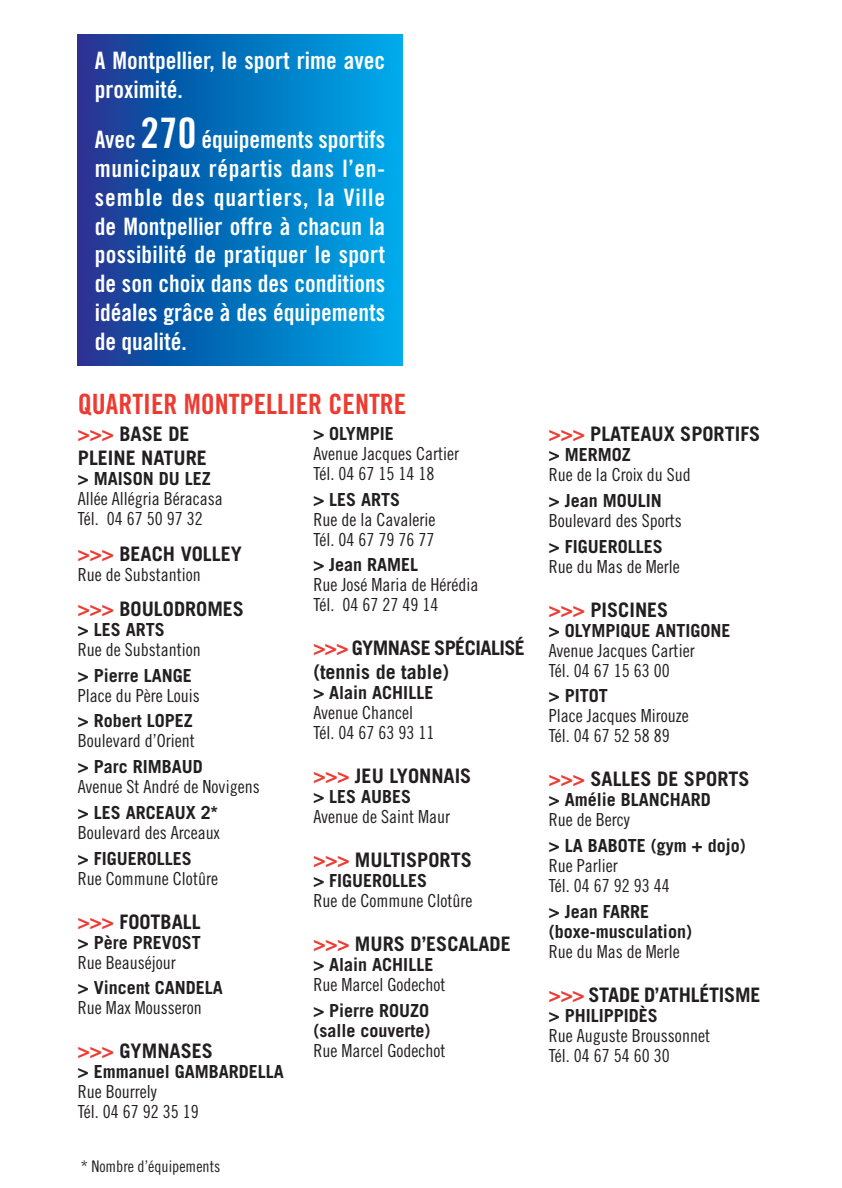
<style>
.page{position:relative;width:842px;height:1188px;background:#fff}
.page>*{position:absolute;margin:0;border:0;box-sizing:border-box;transform-origin:0 0}
.t1{font:28px "Trade Gothic LT Std Bd Cn 20";color:#ee3b32}
.t2{font:24px/28.8px "Trade Gothic LT Std Bd Cn 20";color:#fff}
.t3{font:700 20px "Trade Gothic LT Std";color:#231f20}
.t4{font:700 20px "Trade Gothic LT Std";letter-spacing:-.025em;color:#231f20}
.t5{font:18px "Trade Gothic LT Std Cn 18";color:#231f20}
.t6{font:700 18px "Trade Gothic LT Std";color:#231f20}
.t7{font:16px "Trade Gothic LT Std Cn 18";color:#231f20}
.s1{font-size:42px}
.s2{color:#ee3b32}
.s3{font-family:"Arial"}
</style>
<div class="page">
<svg style="left:78px;top:35px;width:324px;height:330px;background:#0770bc"></svg>
<p class="t2" style="left:95px;top:46px;width:291px">A Montpellier, le sport rime avec proximité.</p>
<p class="t2" style="left:95px;top:125px;width:292px;text-align:justify">Avec <span class="s1">270</span> équipements sportifs municipaux répartis dans l’en&shy;semble des quartiers, la Ville de Montpellier offre à chacun la possibilité de pratiquer le sport de son choix dans des conditions idéales grâce à des équipements de qualité.</p>
<p class="t1" style="left:78px;top:386px;width:330px">QUARTIER MONTPELLIER CENTRE</p>
<p class="t3" style="left:78px;top:422px;width:113px"><span class="s2">&gt;&gt;&gt;</span> BASE DE</p>
<p class="t3" style="left:78px;top:446px;width:130px">PLEINE NATURE</p>
<p class="t6" style="left:78px;top:468px;width:134px">&gt; MAISON DU LEZ</p>
<p class="t5" style="left:78px;top:488px;width:146px">Allée Allégria Béracasa</p>
<p class="t5" style="left:78px;top:508px;width:126px">Tél. 04 67 50 97 32</p>
<p class="t3" style="left:78px;top:541px;width:165px"><span class="s2">&gt;&gt;&gt;</span> BEACH VOLLEY</p>
<p class="t5" style="left:78px;top:563px;width:124px">Rue de Substantion</p>
<p class="t3" style="left:78px;top:596px;width:168px"><span class="s2">&gt;&gt;&gt;</span> BOULODROMES</p>
<p class="t6" style="left:78px;top:618px;width:88px">&gt; LES ARTS</p>
<p class="t5" style="left:78px;top:639px;width:124px">Rue de Substantion</p>
<p class="t6" style="left:78px;top:664px;width:115px">&gt; Pierre LANGE</p>
<p class="t5" style="left:78px;top:684px;width:123px">Place du Père Louis</p>
<p class="t6" style="left:78px;top:710px;width:116px">&gt; Robert LOPEZ</p>
<p class="t5" style="left:78px;top:730px;width:118px">Boulevard d’Orient</p>
<p class="t6" style="left:78px;top:755px;width:126px">&gt; Parc RIMBAUD</p>
<p class="t5" style="left:78px;top:776px;width:183px">Avenue St André de Novigens</p>
<p class="t6" style="left:78px;top:801px;width:141px">&gt; LES ARCEAUX 2<span class="s3">*</span></p>
<p class="t5" style="left:78px;top:821px;width:143px">Boulevard des Arceaux</p>
<p class="t6" style="left:78px;top:847px;width:115px">&gt; FIGUEROLLES</p>
<p class="t5" style="left:78px;top:867px;width:141px">Rue Commune Clotûre</p>
<p class="t3" style="left:78px;top:909px;width:124px"><span class="s2">&gt;&gt;&gt;</span> FOOTBALL</p>
<p class="t6" style="left:78px;top:931px;width:124px">&gt; Père PREVOST</p>
<p class="t5" style="left:78px;top:951px;width:99px">Rue Beauséjour</p>
<p class="t6" style="left:78px;top:976px;width:146px">&gt; Vincent CANDELA</p>
<p class="t5" style="left:78px;top:997px;width:125px">Rue Max Mousseron</p>
<p class="t3" style="left:78px;top:1038px;width:136px"><span class="s2">&gt;&gt;&gt;</span> GYMNASES</p>
<p class="t6" style="left:78px;top:1060px;width:207px">&gt; Emmanuel GAMBARDELLA</p>
<p class="t5" style="left:78px;top:1081px;width:80px">Rue Bourrely</p>
<p class="t5" style="left:78px;top:1101px;width:122px">Tél. 04 67 92 35 19</p>
<p class="t6" style="left:313px;top:422px;width:82px">&gt; OLYMPIE</p>
<p class="t5" style="left:313px;top:443px;width:147px">Avenue Jacques Cartier</p>
<p class="t5" style="left:313px;top:463px;width:122px">Tél. 04 67 15 14 18</p>
<p class="t6" style="left:313px;top:488px;width:88px">&gt; LES ARTS</p>
<p class="t5" style="left:313px;top:508px;width:123px">Rue de la Cavalerie</p>
<p class="t5" style="left:313px;top:528px;width:122px">Tél. 04 67 79 76 77</p>
<p class="t6" style="left:313px;top:554px;width:106px">&gt; Jean RAMEL</p>
<p class="t5" style="left:313px;top:574px;width:166px">Rue José Maria de Hérédia</p>
<p class="t5" style="left:313px;top:594px;width:126px">Tél. 04 67 27 49 14</p>
<p class="t4" style="left:313px;top:636px;width:213px"><span class="s2">&gt;&gt;&gt;</span> GYMNASE SPÉCIALISÉ</p>
<p class="t3" style="left:313px;top:660px;width:137px">(tennis de table)</p>
<p class="t6" style="left:313px;top:682px;width:121px">&gt; Alain ACHILLE</p>
<p class="t5" style="left:313px;top:702px;width:101px">Avenue Chancel</p>
<p class="t5" style="left:313px;top:722px;width:122px">Tél. 04 67 63 93 11</p>
<p class="t3" style="left:313px;top:764px;width:159px"><span class="s2">&gt;&gt;&gt;</span> JEU LYONNAIS</p>
<p class="t6" style="left:313px;top:786px;width:99px">&gt; LES AUBES</p>
<p class="t5" style="left:313px;top:806px;width:138px">Avenue de Saint Maur</p>
<p class="t3" style="left:313px;top:848px;width:160px"><span class="s2">&gt;&gt;&gt;</span> MULTISPORTS</p>
<p class="t6" style="left:313px;top:870px;width:115px">&gt; FIGUEROLLES</p>
<p class="t5" style="left:313px;top:890px;width:160px">Rue de Commune Clotûre</p>
<p class="t3" style="left:313px;top:932px;width:199px"><span class="s2">&gt;&gt;&gt;</span> MURS D’ESCALADE</p>
<p class="t6" style="left:313px;top:954px;width:121px">&gt; Alain ACHILLE</p>
<p class="t5" style="left:313px;top:974px;width:133px">Rue Marcel Godechot</p>
<p class="t6" style="left:313px;top:999px;width:117px">&gt; Pierre ROUZO</p>
<p class="t6" style="left:313px;top:1019px;width:118px">(salle couverte)</p>
<p class="t5" style="left:313px;top:1040px;width:133px">Rue Marcel Godechot</p>
<p class="t7" style="left:81px;top:1157px;width:141px">* Nombre d’équipements</p>
<p class="t3" style="left:548px;top:422px;width:213px"><span class="s2">&gt;&gt;&gt;</span> PLATEAUX SPORTIFS</p>
<p class="t6" style="left:548px;top:444px;width:83px">&gt; MERMOZ</p>
<p class="t5" style="left:548px;top:464px;width:143px">Rue de la Croix du Sud</p>
<p class="t6" style="left:548px;top:489px;width:114px">&gt; Jean MOULIN</p>
<p class="t5" style="left:548px;top:510px;width:134px">Boulevard des Sports</p>
<p class="t6" style="left:548px;top:535px;width:115px">&gt; FIGUEROLLES</p>
<p class="t5" style="left:548px;top:555px;width:132px">Rue du Mas de Merle</p>
<p class="t3" style="left:548px;top:597px;width:121px"><span class="s2">&gt;&gt;&gt;</span> PISCINES</p>
<p class="t6" style="left:548px;top:619px;width:183px">&gt; OLYMPIQUE ANTIGONE</p>
<p class="t5" style="left:548px;top:639px;width:147px">Avenue Jacques Cartier</p>
<p class="t5" style="left:548px;top:659px;width:122px">Tél. 04 67 15 63 00</p>
<p class="t6" style="left:548px;top:685px;width:60px">&gt; PITOT</p>
<p class="t5" style="left:548px;top:705px;width:141px">Place Jacques Mirouze</p>
<p class="t5" style="left:548px;top:725px;width:122px">Tél. 04 67 52 58 89</p>
<p class="t3" style="left:548px;top:767px;width:202px"><span class="s2">&gt;&gt;&gt;</span> SALLES DE SPORTS</p>
<p class="t6" style="left:548px;top:789px;width:163px">&gt; Amélie BLANCHARD</p>
<p class="t5" style="left:548px;top:809px;width:82px">Rue de Bercy</p>
<p class="t6" style="left:548px;top:834px;width:198px">&gt; LA BABOTE (gym + dojo)</p>
<p class="t5" style="left:548px;top:855px;width:70px">Rue Parlier</p>
<p class="t5" style="left:548px;top:875px;width:122px">Tél. 04 67 92 93 44</p>
<p class="t6" style="left:548px;top:900px;width:102px">&gt; Jean FARRE</p>
<p class="t6" style="left:548px;top:920px;width:144px">(boxe-musculation)</p>
<p class="t5" style="left:548px;top:940px;width:132px">Rue du Mas de Merle</p>
<p class="t3" style="left:548px;top:982px;width:213px"><span class="s2">&gt;&gt;&gt;</span> STADE D’ATHLÉTISME</p>
<p class="t6" style="left:548px;top:1004px;width:110px">&gt; PHILIPPIDÈS</p>
<p class="t5" style="left:548px;top:1024px;width:162px">Rue Auguste Broussonnet</p>
<p class="t5" style="left:548px;top:1044px;width:122px">Tél. 04 67 54 60 30</p>
</div>
